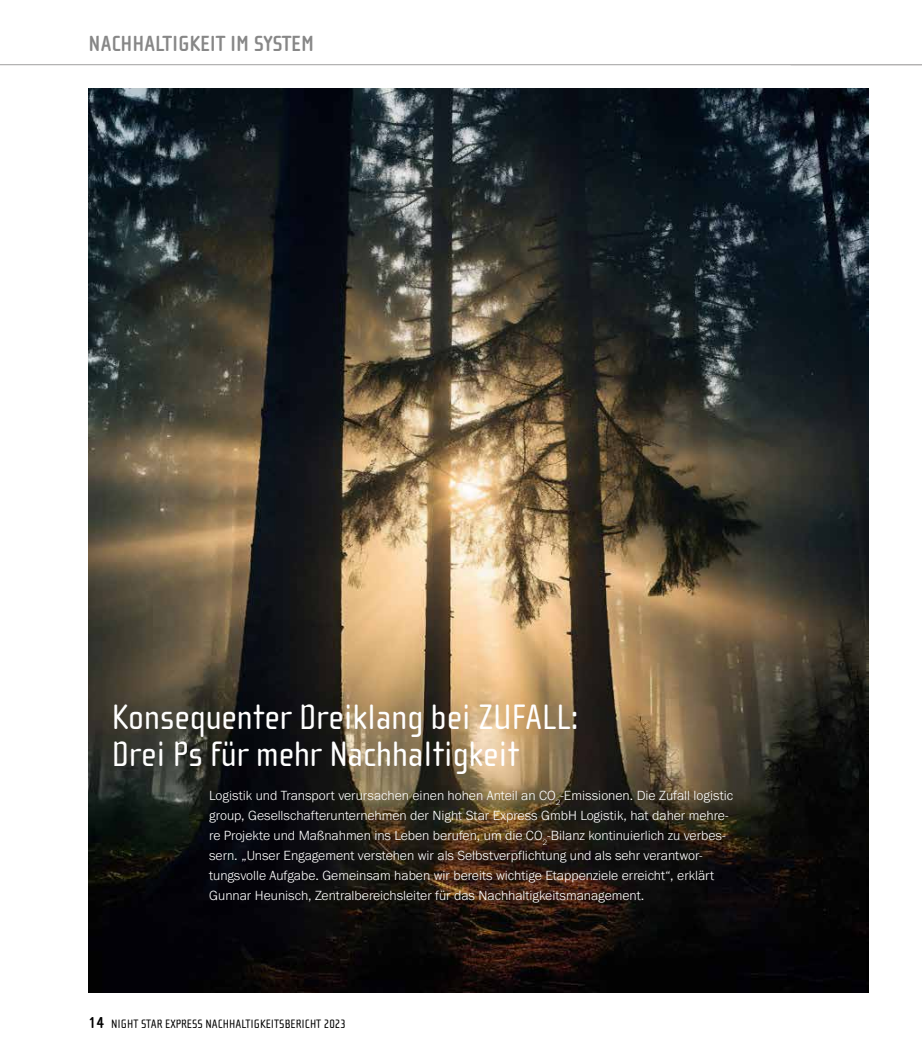
<style>
.page{position:relative;width:922px;height:1063px;background:#fff}
.page>*{position:absolute;margin:0;border:0;box-sizing:border-box;transform-origin:0 0}
.t1{font:36.25px/37.5px "Cholla Sans OT";color:#fff}
.t2{font:700 22.5px "Cholla Sans OT";color:#878787}
.t3{font:300 13.75px/20px "Franklin Gothic URW";color:#fff}
.t4{font:12.5px "Cholla Sans OT";color:#000}
.s1{font-weight:700;font-size:16.25px}
</style>
<div class="page">
<img style="left:89px;top:89px;width:779px;height:903px">
<hr style="left:0;top:64px;width:921px;height:1px;background:#b3b2b2">
<h2 class="t2" style="left:89px;top:31px;width:227px">NACHHALTIGKEIT IM SYSTEM</h2>
<h1 class="t1" style="left:112px;top:698px;width:468px">Konsequenter Dreiklang bei ZUFALL:<br>Drei Ps für mehr Nachhaltigkeit</h1>
<p class="t3" style="left:209px;top:785px;width:525px">Logistik und Transport verursachen einen hohen Anteil an CO<sub>2</sub>-Emissionen. Die Zufall logistic group, Gesellschafterunternehmen der Night Star Express GmbH Logistik, hat daher mehre&shy;re Projekte und Maßnahmen ins Leben berufen, um die CO<sub>2</sub>-Bilanz kontinuierlich zu verbes&shy;sern. „Unser Engagement verstehen wir als Selbstverpflichtung und als sehr verantwor&shy;tungsvolle Aufgabe. Gemeinsam haben wir bereits wichtige Etappenziele erreicht“, erklärt Gunnar Heunisch, Zentralbereichsleiter für das Nachhaltigkeitsmanagement.</p>
<p class="t4" style="left:89px;top:1018px;width:259px"><span class="s1">14</span> NIGHT STAR EXPRESS NACHHALTIGKEITSBERICHT 2023</p>
</div>
